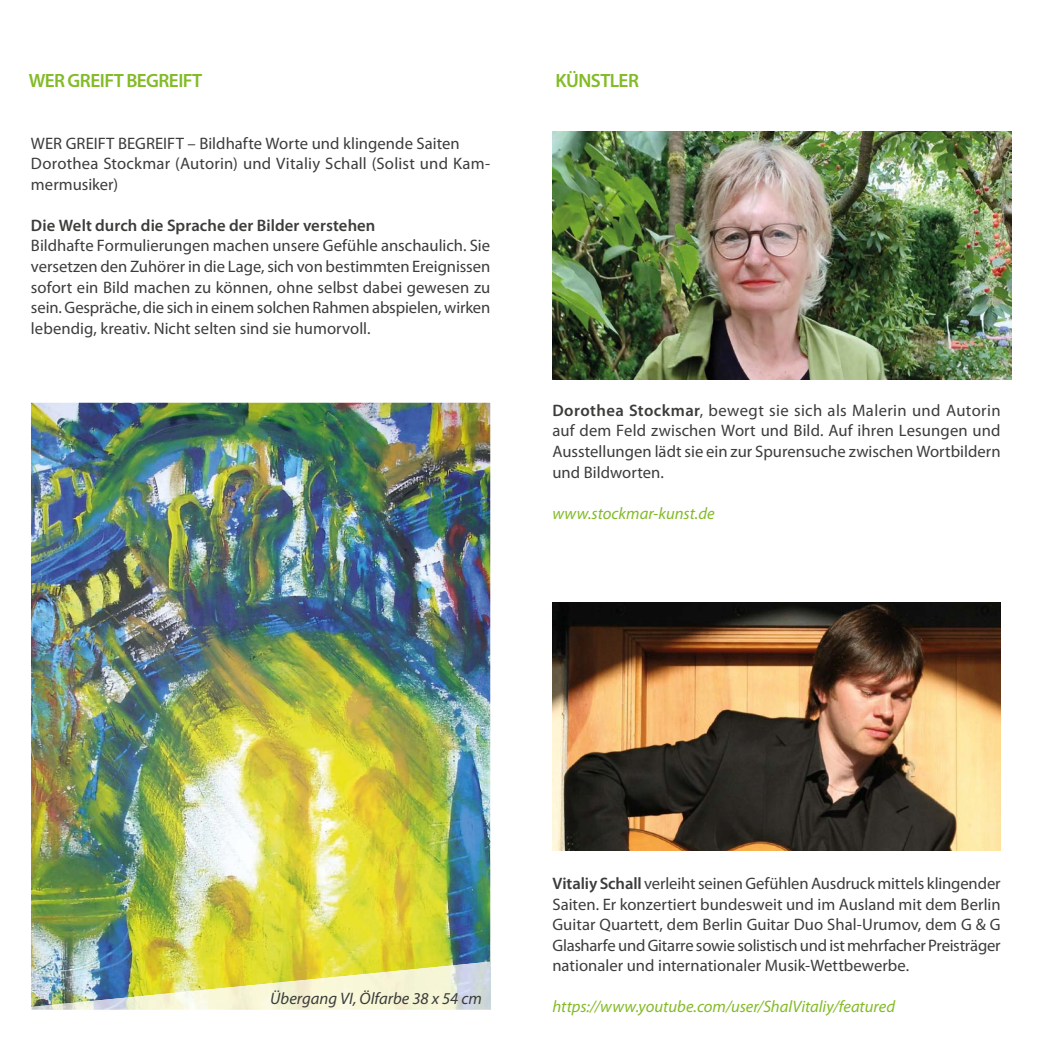
<style>
.page{position:relative;width:1042px;height:1042px;background:#fff}
.page>*{position:absolute;margin:0;border:0;box-sizing:border-box;transform-origin:0 0}
.t1{font:600 19.25px "Myriad Pro";letter-spacing:-.03em;color:#83bb26}
.t2{font:16.62px/20.7px "Myriad Pro";letter-spacing:.005em;color:#3c3c3b;text-align:justify}
.t3{font:italic 16.62px "Myriad Pro";color:#83bb26}
.t4{font:600 16.62px "Myriad Pro";letter-spacing:.005em;color:#3c3c3b}
.t5{font:italic 16.62px "Myriad Pro";color:#3c3c3b}
.s1{font-weight:600}
</style>
<div class="page">
<img style="left:552px;top:131px;width:459px;height:248px">
<img style="left:31px;top:403px;width:459px;height:558px">
<img style="left:31px;top:961px;width:459px;height:48px">
<img style="left:552px;top:603px;width:448px;height:248px">
<p class="t1" style="left:29px;top:68px;width:175px">WER GREIFT BEGREIFT</p>
<p class="t2" style="left:31px;top:132px;width:461px;text-align:left">WER GREIFT BEGREIFT – Bildhafte Worte und klingende Saiten<br>Dorothea Stockmar (Autorin) und Vitaliy Schall (Solist und Kam&shy;mermusiker)</p>
<p class="t4" style="left:31px;top:215px;width:346px">Die Welt durch die Sprache der Bilder verstehen</p>
<p class="t2" style="left:31px;top:235px;width:461px">Bildhafte Formulierungen machen unsere Gefühle anschaulich. Sie versetzen den Zuhörer in die Lage, sich von bestimmten Ereignissen sofort ein Bild machen zu können, ohne selbst dabei gewesen zu sein. Gespräche, die sich in einem solchen Rahmen abspielen, wirken lebendig, kreativ. Nicht selten sind sie humorvoll.</p>
<p class="t1" style="left:555px;top:68px;width:85px">KÜNSTLER</p>
<p class="t2" style="left:552px;top:400px;width:450px"><span class="s1">Dorothea Stockmar</span>, bewegt sie sich als Malerin und Autorin auf dem Feld zwischen Wort und Bild. Auf ihren Lesungen und Ausstellungen lädt sie ein zur Spurensuche zwischen Wortbildern und Bildworten.</p>
<p class="t3" style="left:552px;top:503px;width:164px">www.stockmar-kunst.de</p>
<p class="t5" style="left:270px;top:988px;width:213px">Übergang VI, Ölfarbe 38 x 54 cm</p>
<p class="t2" style="left:552px;top:873px;width:450px"><span class="s1">Vitaliy Schall</span> verleiht seinen Gefühlen Ausdruck mittels klingender Saiten. Er konzertiert bundesweit und im Ausland mit dem Berlin Guitar Quartett, dem Berlin Guitar Duo Shal-Urumov, dem G &amp; G Glasharfe und Gitarre sowie solistisch und ist mehrfacher Preisträger nationaler und internationaler Musik-Wettbewerbe.</p>
<p class="t3" style="left:552px;top:996px;width:344px">https://www.youtube.com/user/ShalVitaliy/featured</p>
</div>
